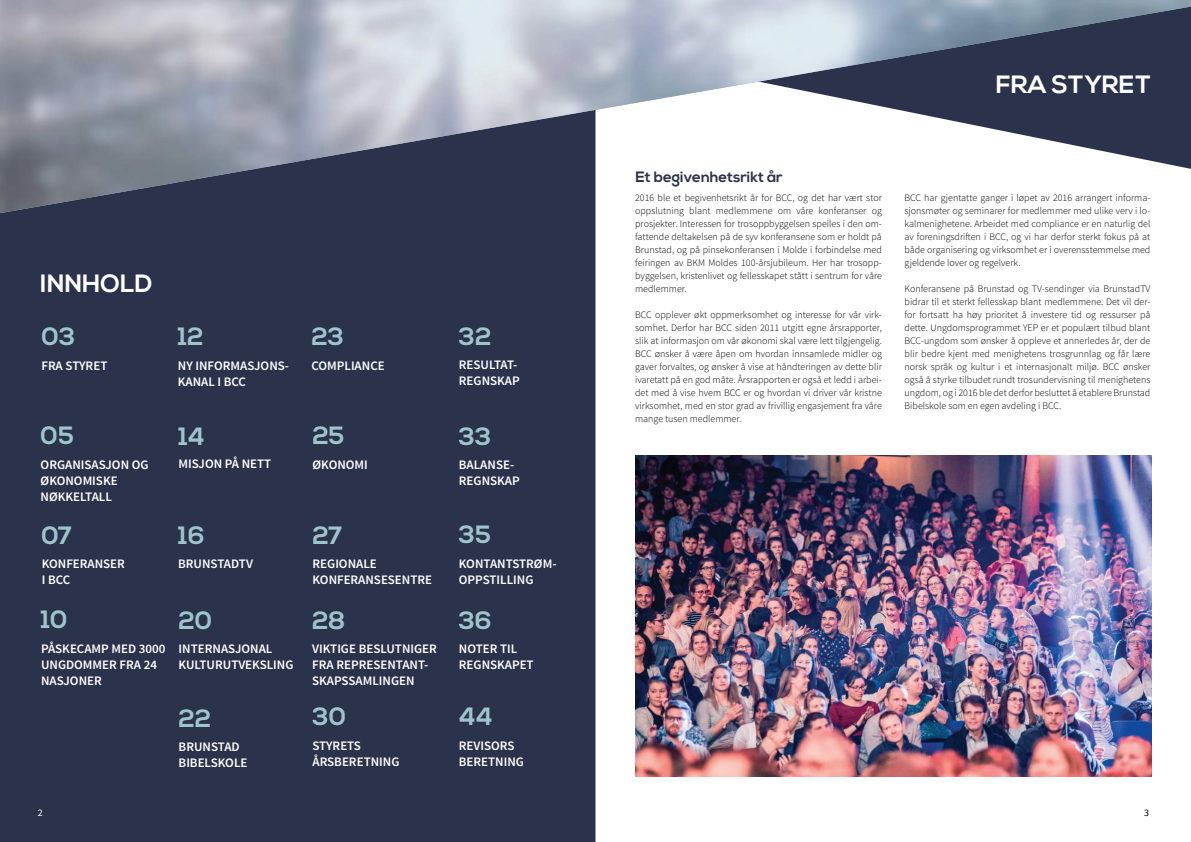
<style>
.page{position:relative;width:1191px;height:842px;background:#fff}
.page>*{position:absolute;margin:0;border:0;box-sizing:border-box;transform-origin:0 0}
.t1{font:700 25px "Nexa";color:#9ec4cd}
.t2{font:700 25px "Nexa";color:#fff}
.t3{font:700 15px "Nexa";color:#2b324b}
.t4{font:600 13px/16px "Source Sans Pro";color:#fff}
.t5{font:300 10px/13px "Source Sans Pro";color:#000;text-align:justify}
.t6{font:10px "Source Sans Pro";color:#fff}
.t7{font:10px "Source Sans Pro";color:#000}
</style>
<div class="page">
<div style="left:0;top:213px;width:595px;height:629px;background:#2b324b"></div>
<img style="left:0;top:0;width:1191px;height:213px">
<img style="left:635px;top:456px;width:516px;height:321px">
<h1 class="t2" style="left:40px;top:269px;width:114px">INNHOLD</h1>
<h1 class="t1" style="left:41px;top:322px;width:35px">03</h1>
<h3 class="t4" style="left:41px;top:358px;width:67px">FRA STYRET</h3>
<h1 class="t1" style="left:178px;top:322px;width:27px">12</h1>
<h3 class="t4" style="left:178px;top:358px;width:113px">NY INFORMASJONS-<br>KANAL I BCC</h3>
<h1 class="t1" style="left:40px;top:421px;width:35px">05</h1>
<h3 class="t4" style="left:41px;top:457px;width:110px">ORGANISASJON OG<br>ØKONOMISKE<br>NØKKELTALL</h3>
<h1 class="t1" style="left:42px;top:521px;width:32px">07</h1>
<h3 class="t4" style="left:42px;top:556px;width:85px">KONFERANSER<br>I BCC</h3>
<h1 class="t1" style="left:41px;top:605px;width:28px">10</h1>
<h3 class="t4" style="left:41px;top:641px;width:126px">PÅSKECAMP MED 3000<br>UNGDOMMER FRA 24<br>NASJONER</h3>
<h1 class="t1" style="left:178px;top:421px;width:28px">14</h1>
<h3 class="t4" style="left:178px;top:456px;width:94px">MISJON PÅ NETT</h3>
<h1 class="t1" style="left:178px;top:520px;width:28px">16</h1>
<h3 class="t4" style="left:178px;top:556px;width:76px">BRUNSTADTV</h3>
<h1 class="t1" style="left:178px;top:606px;width:35px">20</h1>
<h3 class="t4" style="left:179px;top:641px;width:116px">INTERNASJONAL<br>KULTURUTVEKSLING</h3>
<h1 class="t1" style="left:178px;top:703px;width:34px">22</h1>
<h3 class="t4" style="left:179px;top:739px;width:70px">BRUNSTAD<br>BIBELSKOLE</h3>
<h1 class="t1" style="left:311px;top:322px;width:34px">23</h1>
<h3 class="t4" style="left:311px;top:358px;width:75px">COMPLIANCE</h3>
<h1 class="t1" style="left:312px;top:421px;width:33px">25</h1>
<h3 class="t4" style="left:312px;top:457px;width:57px">ØKONOMI</h3>
<h1 class="t1" style="left:312px;top:521px;width:31px">27</h1>
<h3 class="t4" style="left:312px;top:556px;width:121px">REGIONALE<br>KONFERANSESENTRE</h3>
<h1 class="t1" style="left:312px;top:606px;width:35px">28</h1>
<h3 class="t4" style="left:312px;top:641px;width:126px">VIKTIGE BESLUTNIGER<br>FRA REPRESENTANT-<br>SKAPSSAMLINGEN</h3>
<h1 class="t1" style="left:312px;top:702px;width:35px">30</h1>
<h3 class="t4" style="left:312px;top:738px;width:88px">STYRETS<br>ÅRSBERETNING</h3>
<h1 class="t1" style="left:459px;top:322px;width:34px">32</h1>
<h3 class="t4" style="left:459px;top:357px;width:62px">RESULTAT-<br>REGNSKAP</h3>
<h1 class="t1" style="left:459px;top:421px;width:34px">33</h1>
<h3 class="t4" style="left:459px;top:457px;width:62px">BALANSE-<br>REGNSKAP</h3>
<h1 class="t1" style="left:459px;top:520px;width:34px">35</h1>
<h3 class="t4" style="left:459px;top:556px;width:99px">KONTANTSTRØM-<br>OPPSTILLING</h3>
<h1 class="t1" style="left:459px;top:606px;width:34px">36</h1>
<h3 class="t4" style="left:459px;top:641px;width:76px">NOTER TIL<br>REGNSKAPET</h3>
<h1 class="t1" style="left:459px;top:702px;width:35px">44</h1>
<h3 class="t4" style="left:459px;top:738px;width:67px">REVISORS<br>BERETNING</h3>
<h1 class="t2" style="left:996px;top:70px;width:156px">FRA STYRET</h1>
<h2 class="t3" style="left:635px;top:168px;width:149px">Et begivenhetsrikt år</h2>
<p class="t5" style="left:635px;top:191px;width:248px">2016 ble et begivenhetsrikt år for BCC, og det har vært stor oppslutning blant medlemmene om våre konferanser og prosjekter. Interessen for trosoppbyggelsen speiles i den om&shy;fattende deltakelsen på de syv konferansene som er holdt på Brunstad, og på pinsekonferansen i Molde i forbindelse med feiringen av BKM Moldes 100-årsjubileum. Her har trosopp&shy;byggelsen, kristenlivet og fellesskapet stått i sentrum for våre medlemmer.</p>
<p class="t5" style="left:635px;top:308px;width:248px">BCC opplever økt oppmerksomhet og interesse for vår virk&shy;somhet. Derfor har BCC siden 2011 utgitt egne årsrapporter, slik at informasjon om vår økonomi skal være lett tilgjengelig.<br>BCC ønsker å være åpen om hvordan innsamlede midler og gaver forvaltes, og ønsker å vise at håndteringen av dette blir ivaretatt på en god måte. Årsrapporten er også et ledd i arbei&shy;det med å vise hvem BCC er og hvordan vi driver vår kristne virksomhet, med en stor grad av frivillig engasjement fra våre mange tusen medlemmer.</p>
<p class="t5" style="left:904px;top:191px;width:247px">BCC har gjentatte ganger i løpet av 2016 arrangert informa&shy;sjonsmøter og seminarer for medlemmer med ulike verv i lo&shy;kalmenighetene. Arbeidet med compliance er en naturlig del av foreningsdriften i BCC, og vi har derfor sterkt fokus på at både organisering og virksomhet er i overensstemmelse med gjeldende lover og regelverk.</p>
<p class="t5" style="left:904px;top:282px;width:247px">Konferansene på Brunstad og TV-sendinger via BrunstadTV bidrar til et sterkt fellesskap blant medlemmene. Det vil der&shy;for fortsatt ha høy prioritet å investere tid og ressurser på dette. Ungdomsprogrammet YEP er et populært tilbud blant BCC-ungdom som ønsker å oppleve et annerledes år, der de blir bedre kjent med menighetens trosgrunnlag og får lære norsk språk og kultur i et internasjonalt miljø. BCC ønsker også å styrke tilbudet rundt trosundervisning til menighetens ungdom, og i 2016 ble det derfor besluttet å etablere Brunstad Bibelskole som en egen avdeling i BCC.</p>
<p class="t6" style="left:38px;top:806px;width:6px">2</p>
<p class="t7" style="left:1144px;top:806px;width:6px">3</p>
</div>
